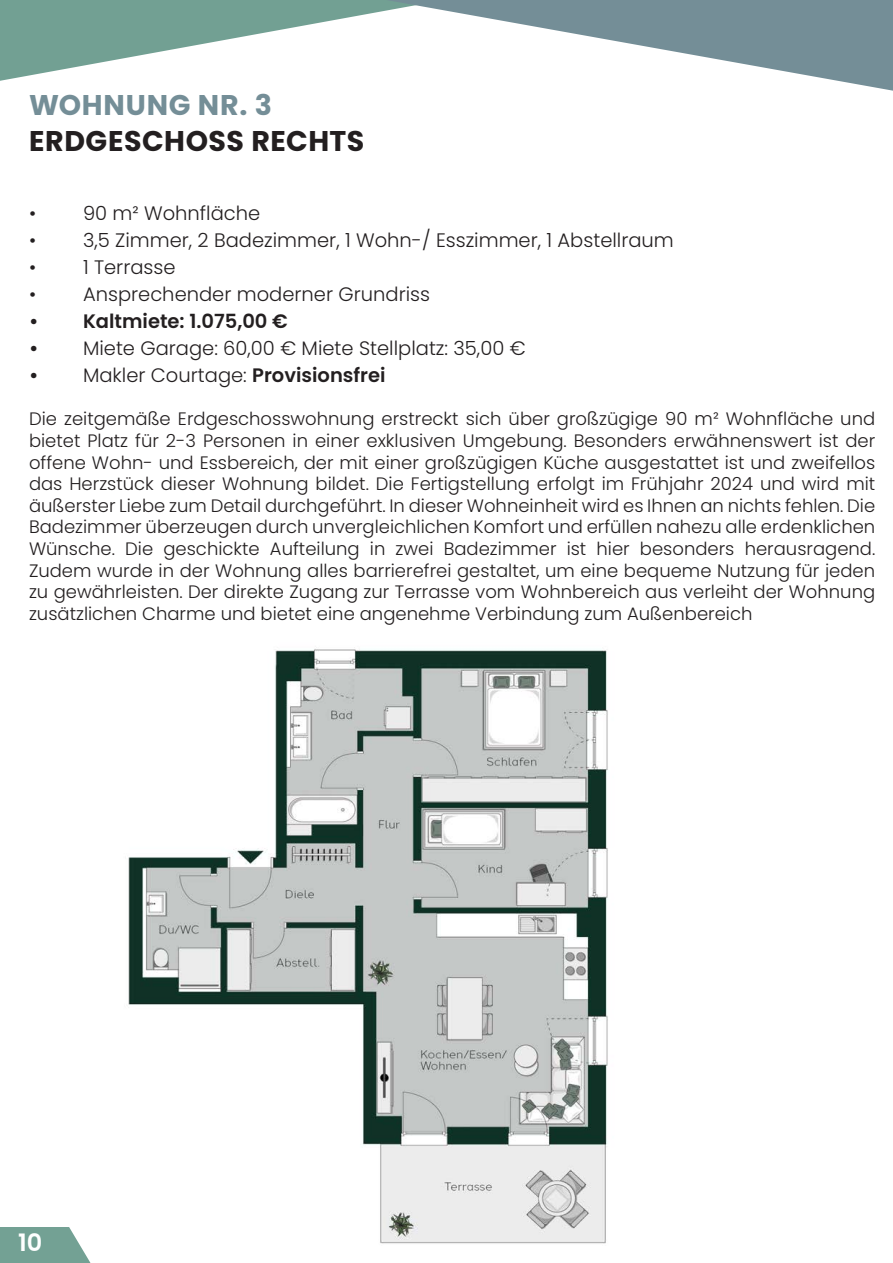
<style>
.page{position:relative;width:893px;height:1263px;background:#fff}
.page>*{position:absolute;margin:0;border:0;box-sizing:border-box;transform-origin:0 0}
.t1{font:700 28.5px "Poppins";letter-spacing:.015em;color:#231f20}
.t2{font:700 28.5px "Poppins";letter-spacing:.03em;color:#748e97}
.t3{font:600 24px "Poppins";color:#fff}
.t4{font:300 19.5px "Poppins";color:#231f20}
.t5{font:600 19.5px "Poppins";color:#231f20}
.t6{font:300 18px/21.6px "Poppins";color:#231f20;text-align:justify}
.s1{font-weight:600}
.s2{font-weight:300}
</style>
<div class="page">
<svg style="left:0;top:0;width:386px;height:81px"></svg>
<svg style="left:386px;top:0;width:507px;height:91px"></svg>
<img style="left:90px;top:649px;width:518px;height:614px">
<svg style="left:0;top:1227px;width:90px;height:36px"></svg>
<div style="left:0;top:1226px;width:66px;height:32px;background:#73a194"></div>
<h1 class="t2" style="left:29px;top:88px;width:244px">WOHNUNG NR. 3</h1>
<h1 class="t1" style="left:29px;top:124px;width:337px">ERDGESCHOSS RECHTS</h1>
<p class="t4" style="left:29px;top:202px;width:9px">•</p>
<p class="t4" style="left:83px;top:202px;width:179px">90 m² Wohnfläche</p>
<p class="t4" style="left:29px;top:229px;width:9px">•</p>
<p class="t4" style="left:83px;top:229px;width:592px">3,5 Zimmer, 2 Badezimmer, 1 Wohn-/ Esszimmer, 1 Abstellraum</p>
<p class="t4" style="left:29px;top:256px;width:9px">•</p>
<p class="t4" style="left:83px;top:256px;width:94px">1 Terrasse</p>
<p class="t4" style="left:29px;top:283px;width:9px">•</p>
<p class="t4" style="left:83px;top:283px;width:349px">Ansprechender moderner Grundriss</p>
<p class="t5" style="left:29px;top:311px;width:260px">• Kaltmiete: 1.075,00 €</p>
<p class="t4" style="left:29px;top:337px;width:498px"><span class="s1">•</span> Miete Garage: 60,00 € Miete Stellplatz: 35,00 €</p>
<p class="t5" style="left:29px;top:365px;width:358px">• <span class="s2">Makler Courtage:</span> Provisionsfrei</p>
<p class="t6" style="left:29px;top:408px;width:848px">Die zeitgemäße Erdgeschosswohnung erstreckt sich über großzügige 90 m² Wohnfläche und bietet Platz für 2-3 Personen in einer exklusiven Umgebung. Besonders erwähnenswert ist der offene Wohn- und Essbereich, der mit einer großzügigen Küche ausgestattet ist und zweifellos das Herzstück dieser Wohnung bildet. Die Fertigstellung erfolgt im Frühjahr 2024 und wird mit äußerster Liebe zum Detail durchgeführt. In dieser Wohneinheit wird es Ihnen an nichts fehlen. Die Badezimmer überzeugen durch unvergleichlichen Komfort und erfüllen nahezu alle erdenklichen Wünsche. Die geschickte Aufteilung in zwei Badezimmer ist hier besonders herausragend.<br>Zudem wurde in der Wohnung alles barrierefrei gestaltet, um eine bequeme Nutzung für jeden zu gewährleisten. Der direkte Zugang zur Terrasse vom Wohnbereich aus verleiht der Wohnung zusätzlichen Charme und bietet eine angenehme Verbindung zum Außenbereich</p>
<h2 class="t3" style="left:18px;top:1229px;width:25px">10</h2>
</div>
